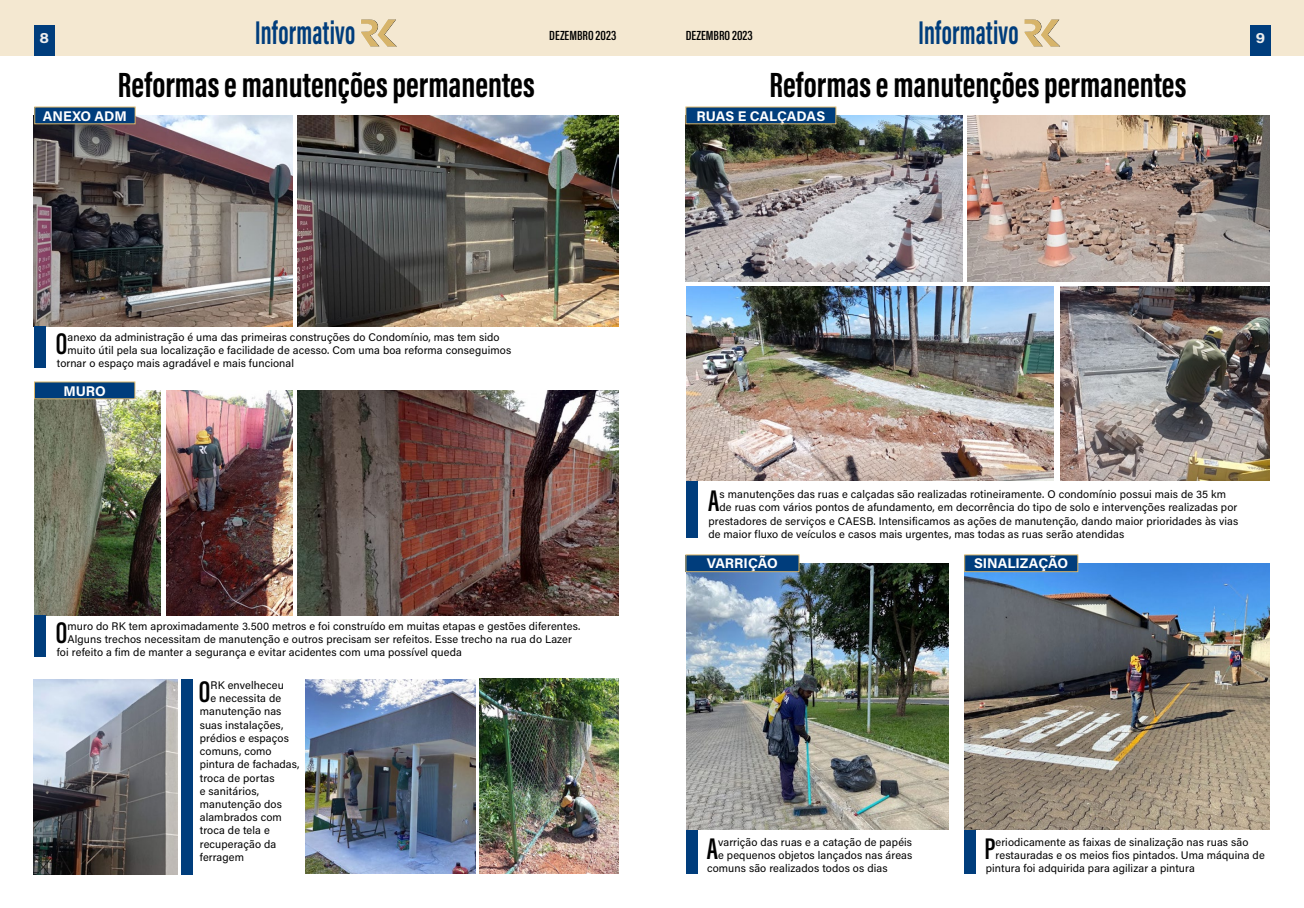
<style>
.page{position:relative;width:1304px;height:908px;background:#fff}
.page>*{position:absolute;margin:0;border:0;box-sizing:border-box;transform-origin:0 0}
.t1{font:700 36px "Acumin Pro Extra Cond";color:#000}
.t2{font:700 33.8px "Acumin Pro Extra Cond";letter-spacing:.01em;color:#003d7c;scale:.83 1}
.t3{font:600 30.8px "Acumin Pro Extra Cond";color:#000}
.t4{font:700 15px "Acumin Pro";color:#ededed;scale:1.1 1}
.t5{font:700 14px "Acumin Pro";letter-spacing:-.005em;color:#fff}
.t6{font:600 13.6px "Acumin Pro Extra Cond";color:#000;scale:1.1 1}
.t7{font:11px "Acumin Pro";letter-spacing:.01em;color:#000}
</style>
<div class="page">
<div style="left:0;top:0;width:652px;height:56px;background:#f4e8d1"></div>
<div style="left:652px;top:0;width:652px;height:56px;background:#f4e8d1"></div>
<svg style="left:361px;top:19px;width:36px;height:27px"></svg>
<svg style="left:1024px;top:19px;width:36px;height:27px"></svg>
<div style="left:34px;top:26px;width:21px;height:30px;background:#003d7c"></div>
<div style="left:1250px;top:26px;width:21px;height:30px;background:#003d7c"></div>
<img style="left:34px;top:390px;width:127px;height:225px">
<img style="left:166px;top:390px;width:126px;height:225px">
<img style="left:480px;top:678px;width:138px;height:195px">
<img style="left:306px;top:679px;width:169px;height:194px">
<img style="left:298px;top:390px;width:320px;height:225px">
<img style="left:298px;top:115px;width:320px;height:212px">
<img style="left:34px;top:115px;width:258px;height:212px">
<div style="left:35px;top:382px;width:100px;height:16px;background:#003d7c"></div>
<div style="left:35px;top:107px;width:100px;height:17px;background:#003d7c"></div>
<div style="left:182px;top:679px;width:11px;height:195px;background:#003d7c"></div>
<div style="left:34px;top:327px;width:12px;height:41px;background:#003d7c"></div>
<div style="left:34px;top:615px;width:12px;height:41px;background:#003d7c"></div>
<img style="left:34px;top:679px;width:144px;height:195px">
<img style="left:686px;top:563px;width:263px;height:266px">
<img style="left:965px;top:563px;width:305px;height:266px">
<img style="left:686px;top:286px;width:367px;height:194px">
<img style="left:686px;top:115px;width:276px;height:166px">
<img style="left:1060px;top:286px;width:210px;height:194px">
<img style="left:967px;top:115px;width:303px;height:166px">
<div style="left:686px;top:107px;width:150px;height:17px;background:#003d7c"></div>
<div style="left:686px;top:480px;width:11px;height:57px;background:#003d7c"></div>
<div style="left:686px;top:829px;width:11px;height:44px;background:#003d7c"></div>
<div style="left:686px;top:554px;width:113px;height:17px;background:#003d7c"></div>
<div style="left:686px;top:554px;width:113px;height:17px;border:1px solid #d7b46a"></div>
<div style="left:965px;top:554px;width:113px;height:17px;background:#003d7c"></div>
<div style="left:965px;top:554px;width:113px;height:17px;border:1px solid #d7b46a"></div>
<div style="left:965px;top:829px;width:11px;height:44px;background:#003d7c"></div>
<h3 class="t4" style="left:40px;top:28px;width:10px">8</h3>
<h2 class="t2" style="left:255px;top:12px;width:122px">Informativo</h2>
<p class="t6" style="left:549px;top:27px;width:63px">DEZEMBRO 2023</p>
<p class="t6" style="left:686px;top:27px;width:63px">DEZEMBRO 2023</p>
<h2 class="t2" style="left:918px;top:12px;width:122px">Informativo</h2>
<h1 class="t1" style="left:118px;top:63px;width:419px">Reformas e manutenções permanentes</h1>
<h1 class="t1" style="left:769px;top:63px;width:419px">Reformas e manutenções permanentes</h1>
<p class="t5" style="left:43px;top:106px;width:85px">ANEXO ADM</p>
<p class="t5" style="left:696px;top:106px;width:130px">RUAS E CALÇADAS</p>
<h3 class="t4" style="left:1256px;top:28px;width:10px">9</h3>
<h3 class="t3" style="left:56px;top:324px;width:13px">O</h3>
<p class="t7" style="left:68px;top:329px;width:434px">anexo da administração é uma das primeiras construções do Condomínio, mas tem sido</p>
<p class="t7" style="left:68px;top:342px;width:445px">muito útil pela sua localização e facilidade de acesso. Com uma boa reforma conseguimos</p>
<p class="t7" style="left:57px;top:355px;width:239px">tornar o espaço mais agradável e mais funcional</p>
<p class="t5" style="left:63px;top:380px;width:44px">MURO</p>
<h3 class="t3" style="left:56px;top:613px;width:13px">O</h3>
<p class="t7" style="left:68px;top:618px;width:514px">muro do RK tem aproximadamente 3.500 metros e foi construído em muitas etapas e gestões diferentes.</p>
<p class="t7" style="left:68px;top:631px;width:506px">Alguns trechos necessitam de manutenção e outros precisam ser refeitos. Esse trecho na rua do Lazer</p>
<p class="t7" style="left:57px;top:644px;width:407px">foi refeito a fim de manter a segurança e evitar acidentes com uma possível queda</p>
<h3 class="t3" style="left:708px;top:482px;width:13px">A</h3>
<p class="t7" style="left:720px;top:486px;width:508px">s manutenções das ruas e calçadas são realizadas rotineiramente. O condomínio possui mais de 35 km</p>
<p class="t7" style="left:720px;top:499px;width:519px">de ruas com vários pontos de afundamento, em decorrência do tipo de solo e intervenções realizadas por</p>
<p class="t7" style="left:708px;top:513px;width:531px">prestadores de serviços e CAESB. Intensificamos as ações de manutenção, dando maior prioridades às vias</p>
<p class="t7" style="left:708px;top:526px;width:417px">de maior fluxo de veículos e casos mais urgentes, mas todas as ruas serão atendidas</p>
<p class="t5" style="left:707px;top:553px;width:72px">VARRIÇÃO</p>
<p class="t5" style="left:974px;top:553px;width:96px">SINALIZAÇÃO</p>
<h3 class="t3" style="left:199px;top:672px;width:13px">O</h3>
<p class="t7" style="left:211px;top:677px;width:75px">RK envelheceu</p>
<p class="t7" style="left:211px;top:690px;width:72px">e necessita de</p>
<p class="t7" style="left:200px;top:703px;width:83px">manutenção nas</p>
<p class="t7" style="left:200px;top:716px;width:85px">suas instalações,</p>
<p class="t7" style="left:200px;top:730px;width:91px">prédios e espaços</p>
<p class="t7" style="left:200px;top:743px;width:73px">comuns, como</p>
<p class="t7" style="left:200px;top:756px;width:101px">pintura de fachadas,</p>
<p class="t7" style="left:200px;top:769px;width:76px">troca de portas</p>
<p class="t7" style="left:200px;top:782px;width:61px">e sanitários,</p>
<p class="t7" style="left:200px;top:796px;width:84px">manutenção dos</p>
<p class="t7" style="left:200px;top:809px;width:84px">alambrados com</p>
<p class="t7" style="left:200px;top:822px;width:71px">troca de tela e</p>
<p class="t7" style="left:200px;top:835px;width:78px">recuperação da</p>
<p class="t7" style="left:200px;top:848px;width:46px">ferragem</p>
<h3 class="t3" style="left:707px;top:829px;width:13px">A</h3>
<p class="t7" style="left:718px;top:833px;width:195px">varrição das ruas e a catação de papéis</p>
<p class="t7" style="left:718px;top:847px;width:196px">e pequenos objetos lançados nas áreas</p>
<p class="t7" style="left:707px;top:860px;width:182px">comuns são realizados todos os dias</p>
<h3 class="t3" style="left:984px;top:829px;width:13px">P</h3>
<p class="t7" style="left:995px;top:833px;width:254px">eriodicamente as faixas de sinalização nas ruas são</p>
<p class="t7" style="left:995px;top:847px;width:271px">restauradas e os meios fios pintados. Uma máquina de</p>
<p class="t7" style="left:986px;top:860px;width:210px">pintura foi adquirida para agilizar a pintura</p>
</div>
